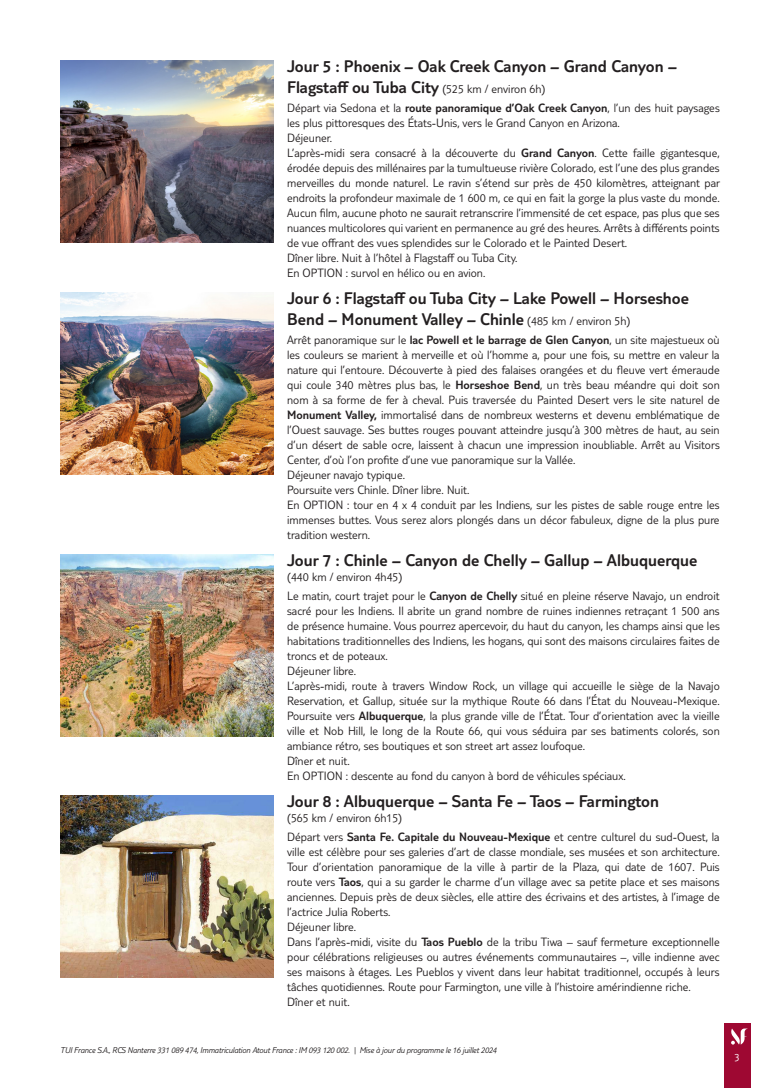
<style>
.page{position:relative;width:780px;height:1088px;background:#fff}
.page>*{position:absolute;margin:0;border:0;box-sizing:border-box;transform-origin:0 0}
.t1{font:300 17.5px/21px "TUI Type";color:#231f20}
.t2{font:300 12.5px/15px "TUI Type";color:#231f20}
.t3{font:300 11.25px "TUI Type";color:#fff}
.t4{font:italic 300 8.75px "TUI Type";letter-spacing:-.02em;color:#231f20}
.s1{font-size:12.5px}
.s2{font-style:inherit}
</style>
<div class="page">
<div style="left:724px;top:1023px;width:26px;height:65px;background:#9e0832"></div>
<svg style="left:731px;top:1028px;width:17px;height:16px"></svg>
<img style="left:60px;top:60px;width:213px;height:182px">
<img style="left:60px;top:292px;width:213px;height:182px">
<img style="left:60px;top:554px;width:213px;height:182px">
<img style="left:60px;top:795px;width:213px;height:182px">
<h1 class="t1" style="left:287px;top:55px;width:391px">Jour 5 : Phoenix – Oak Creek Canyon – Grand Canyon –<br>Flagstaff ou Tuba City <span class="s1">(525 km / environ 6h)</span></h1>
<p class="t2" style="left:287px;top:100px;width:434px">Départ via Sedona et la <span class="s2">route panoramique d’Oak Creek Canyon</span>, l’un des huit paysages les plus pittoresques des États-Unis, vers le Grand Canyon en Arizona.<br>Déjeuner.<br>L’après-midi sera consacré à la découverte du <span class="s2">Grand Canyon</span>. Cette faille gigantesque, érodée depuis des millénaires par la tumultueuse rivière Colorado, est l’une des plus grandes merveilles du monde naturel. Le ravin s’étend sur près de 450 kilomètres, atteignant par endroits la profondeur maximale de 1 600 m, ce qui en fait la gorge la plus vaste du monde.<br>Aucun film, aucune photo ne saurait retranscrire l’immensité de cet espace, pas plus que ses nuances multicolores qui varient en permanence au gré des heures. Arrêts à différents points de vue offrant des vues splendides sur le Colorado et le Painted Desert.<br>Dîner libre. Nuit à l’hôtel à Flagstaff ou Tuba City.<br>En OPTION : survol en hélico ou en avion.</p>
<h1 class="t1" style="left:287px;top:287px;width:403px">Jour 6 : Flagstaff ou Tuba City – Lake Powell – Horseshoe<br>Bend – Monument Valley – Chinle <span class="s1">(485 km / environ 5h)</span></h1>
<p class="t2" style="left:287px;top:332px;width:434px">Arrêt panoramique sur le <span class="s2">lac Powell et le barrage de Glen Canyon</span>, un site majestueux où les couleurs se marient à merveille et où l’homme a, pour une fois, su mettre en valeur la nature qui l’entoure. Découverte à pied des falaises orangées et du fleuve vert émeraude qui coule 340 mètres plus bas, le <span class="s2">Horseshoe Bend</span>, un très beau méandre qui doit son nom à sa forme de fer à cheval. Puis traversée du Painted Desert vers le site naturel de <span class="s2">Monument Valley,</span> immortalisé dans de nombreux westerns et devenu emblématique de l’Ouest sauvage. Ses buttes rouges pouvant atteindre jusqu’à 300 mètres de haut, au sein d’un désert de sable ocre, laissent à chacun une impression inoubliable. Arrêt au Visitors Center, d’où l’on profite d’une vue panoramique sur la Vallée.<br>Déjeuner navajo typique.<br>Poursuite vers Chinle. Dîner libre. Nuit.<br>En OPTION : tour en 4 x 4 conduit par les Indiens, sur les pistes de sable rouge entre les immenses buttes. Vous serez alors plongés dans un décor fabuleux, digne de la plus pure tradition western.</p>
<h1 class="t1" style="left:287px;top:549px;width:411px">Jour 7 : Chinle – Canyon de Chelly – Gallup – Albuquerque</h1>
<p class="t2" style="left:287px;top:567px;width:434px;line-height:18.5px">(440 km / environ 4h45)<br>Le matin, court trajet pour le <span class="s2">Canyon de Chelly</span> situé en pleine réserve Navajo, un endroit</p>
<p class="t2" style="left:287px;top:603px;width:434px">sacré pour les Indiens. Il abrite un grand nombre de ruines indiennes retraçant 1 500 ans de présence humaine. Vous pourrez apercevoir, du haut du canyon, les champs ainsi que les habitations traditionnelles des Indiens, les hogans, qui sont des maisons circulaires faites de troncs et de poteaux.<br>Déjeuner libre.<br>L’après-midi, route à travers Window Rock, un village qui accueille le siège de la Navajo Reservation, et Gallup, située sur la mythique Route 66 dans l’État du Nouveau-Mexique.<br>Poursuite vers <span class="s2">Albuquerque</span>, la plus grande ville de l’État. Tour d’orientation avec la vieille ville et Nob Hill, le long de la Route 66, qui vous séduira par ses batiments colorés, son ambiance rétro, ses boutiques et son street art assez loufoque.<br>Dîner et nuit.<br>En OPTION : descente au fond du canyon à bord de véhicules spéciaux.</p>
<h1 class="t1" style="left:287px;top:790px;width:373px">Jour 8 : Albuquerque – Santa Fe – Taos – Farmington</h1>
<p class="t2" style="left:287px;top:808px;width:434px;line-height:18.5px">(565 km / environ 6h15)<br>Départ vers <span class="s2">Santa Fe. Capitale du Nouveau-Mexique</span> et centre culturel du sud-Ouest, la</p>
<p class="t2" style="left:287px;top:844px;width:434px">ville est célèbre pour ses galeries d’art de classe mondiale, ses musées et son architecture.<br>Tour d’orientation panoramique de la ville à partir de la Plaza, qui date de 1607. Puis route vers <span class="s2">Taos</span>, qui a su garder le charme d’un village avec sa petite place et ses maisons anciennes. Depuis près de deux siècles, elle attire des écrivains et des artistes, à l’image de l’actrice Julia Roberts.<br>Déjeuner libre.<br>Dans l’après-midi, visite du <span class="s2">Taos Pueblo</span> de la tribu Tiwa – sauf fermeture exceptionnelle pour célébrations religieuses ou autres événements communautaires –, ville indienne avec ses maisons à étages. Les Pueblos y vivent dans leur habitat traditionnel, occupés à leurs tâches quotidiennes. Route pour Farmington, une ville à l’histoire amérindienne riche.<br>Dîner et nuit.</p>
<p class="t4" style="left:60px;top:1045px;width:438px">TUI France S.A., RCS Nanterre 331 089 474, Immatriculation Atout France : IM 093 120 002. | Mise à jour du programme le 16 juillet 2024</p>
<p class="t3" style="left:734px;top:1050px;width:7px">3</p>
</div>
